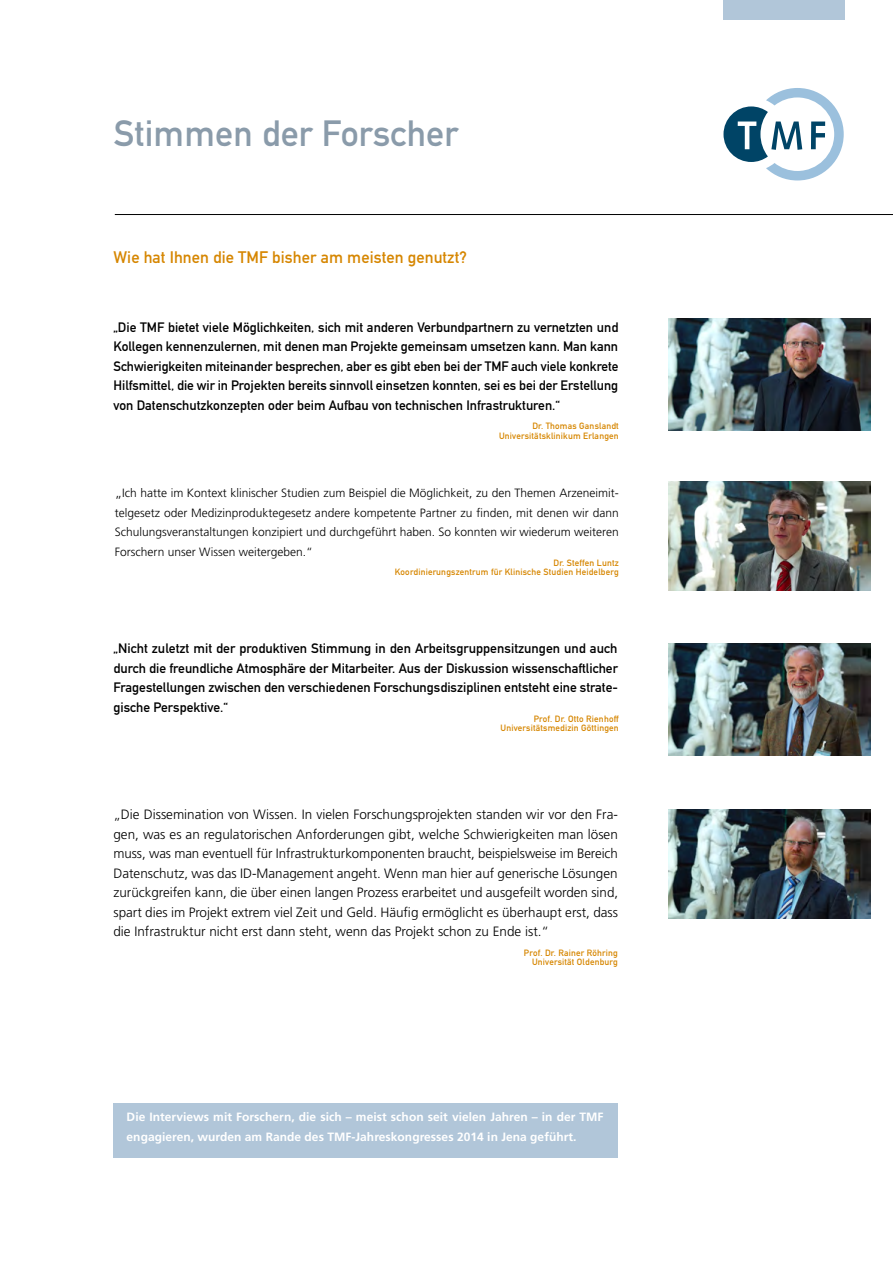
<style>
.page{position:relative;width:893px;height:1263px;background:#fff}
.page>*{position:absolute;margin:0;border:0;box-sizing:border-box;transform-origin:0 0}
.t1{font:36px "DIN Mittelschrift Std";letter-spacing:.005em;color:#8a9baa}
.t2{font:16.5px "DIN Mittelschrift Std";letter-spacing:.005em;color:#d68600}
.t3{font:13.5px/19.5px "DIN Mittelschrift Std";color:#000;text-align:justify}
.t4{font:300 13.5px/19.5px "Frutiger LT Std";color:#000;text-align:justify}
.t5{font:300 12px/19.5px "Frutiger LT Std";color:#000;text-align:justify}
.t6{font:700 12px/19.5px "Frutiger LT Std";letter-spacing:.005em;color:#fff}
.t7{font:9px/9.8px "DIN Mittelschrift Std";letter-spacing:.02em;color:#d68600;text-align:right}
.s1{font-size:13.5px}
</style>
<div class="page">
<hr style="left:115px;top:214px;width:778px;height:1px;background:#000">
<svg style="left:723px;top:88px;width:121px;height:92px"></svg>
<img style="left:668px;top:644px;width:202px;height:112px">
<img style="left:668px;top:809px;width:202px;height:109px">
<img style="left:668px;top:482px;width:202px;height:109px">
<img style="left:668px;top:318px;width:202px;height:112px">
<div style="left:723px;top:0;width:121px;height:19px;background:#b1c6d9"></div>
<div style="left:113px;top:1104px;width:505px;height:54px;background:#b1c6d9"></div>
<h1 class="t1" style="left:114px;top:112px;width:346px">Stimmen der Forscher</h1>
<p class="t2" style="left:113px;top:248px;width:355px">Wie hat Ihnen die TMF bisher am meisten genutzt?</p>
<p class="t3" style="left:113px;top:317px;width:506px">„Die TMF bietet viele Möglichkeiten, sich mit anderen Verbundpartnern zu vernetzten und Kollegen kennenzulernen, mit denen man Projekte gemeinsam umsetzen kann. Man kann Schwierigkeiten miteinander besprechen, aber es gibt eben bei der TMF auch viele konkrete Hilfsmittel, die wir in Projekten bereits sinnvoll einsetzen konnten, sei es bei der Erstellung von Datenschutzkonzepten oder beim Aufbau von technischen Infrastrukturen.“</p>
<p class="t7" style="left:499px;top:421px;width:121px">Dr. Thomas Ganslandt<br>Universitätsklinikum Erlangen</p>
<p class="t5" style="left:115px;top:484px;width:505px"><span class="s1">„</span>Ich hatte im Kontext klinischer Studien zum Beispiel die Möglichkeit, zu den Themen Arzeneimit&shy;telgesetz oder Medizinproduktegesetz andere kompetente Partner zu finden, mit denen wir dann Schulungsveranstaltungen konzipiert und durchgeführt haben. So konnten wir wiederum weiteren Forschern unser Wissen weitergeben.“</p>
<p class="t7" style="left:395px;top:558px;width:225px">Dr. Steffen Luntz<br>Koordinierungszentrum für Klinische Studien Heidelberg</p>
<p class="t3" style="left:113px;top:639px;width:506px">„Nicht zuletzt mit der produktiven Stimmung in den Arbeitsgruppensitzungen und auch durch die freundliche Atmosphäre der Mitarbeiter. Aus der Diskussion wissenschaftlicher Fragestellungen zwischen den verschiedenen Forschungsdisziplinen entsteht eine strate&shy;gische Perspektive.“</p>
<p class="t7" style="left:501px;top:714px;width:120px">Prof. Dr. Otto Rienhoff<br>Universitätsmedizin Göttingen</p>
<p class="t4" style="left:113px;top:805px;width:506px">„Die Dissemination von Wissen. In vielen Forschungsprojekten standen wir vor den Fra&shy;gen, was es an regulatorischen Anforderungen gibt, welche Schwierigkeiten man lösen muss, was man eventuell für Infrastrukturkomponenten braucht, beispielsweise im Bereich Datenschutz, was das ID-Management angeht. Wenn man hier auf generische Lösungen zurückgreifen kann, die über einen langen Prozess erarbeitet und ausgefeilt worden sind, spart dies im Projekt extrem viel Zeit und Geld. Häufig ermöglicht es überhaupt erst, dass die Infrastruktur nicht erst dann steht, wenn das Projekt schon zu Ende ist.“</p>
<p class="t7" style="left:524px;top:948px;width:95px">Prof. Dr. Rainer Röhring<br>Universität Oldenburg</p>
<p class="t6" style="left:127px;top:1107px;width:478px">Die Interviews mit Forschern, die sich – meist schon seit vielen Jahren – in der TMF engagieren, wurden am Rande des TMF-Jahreskongresses 2014 in Jena geführt.</p>
</div>
